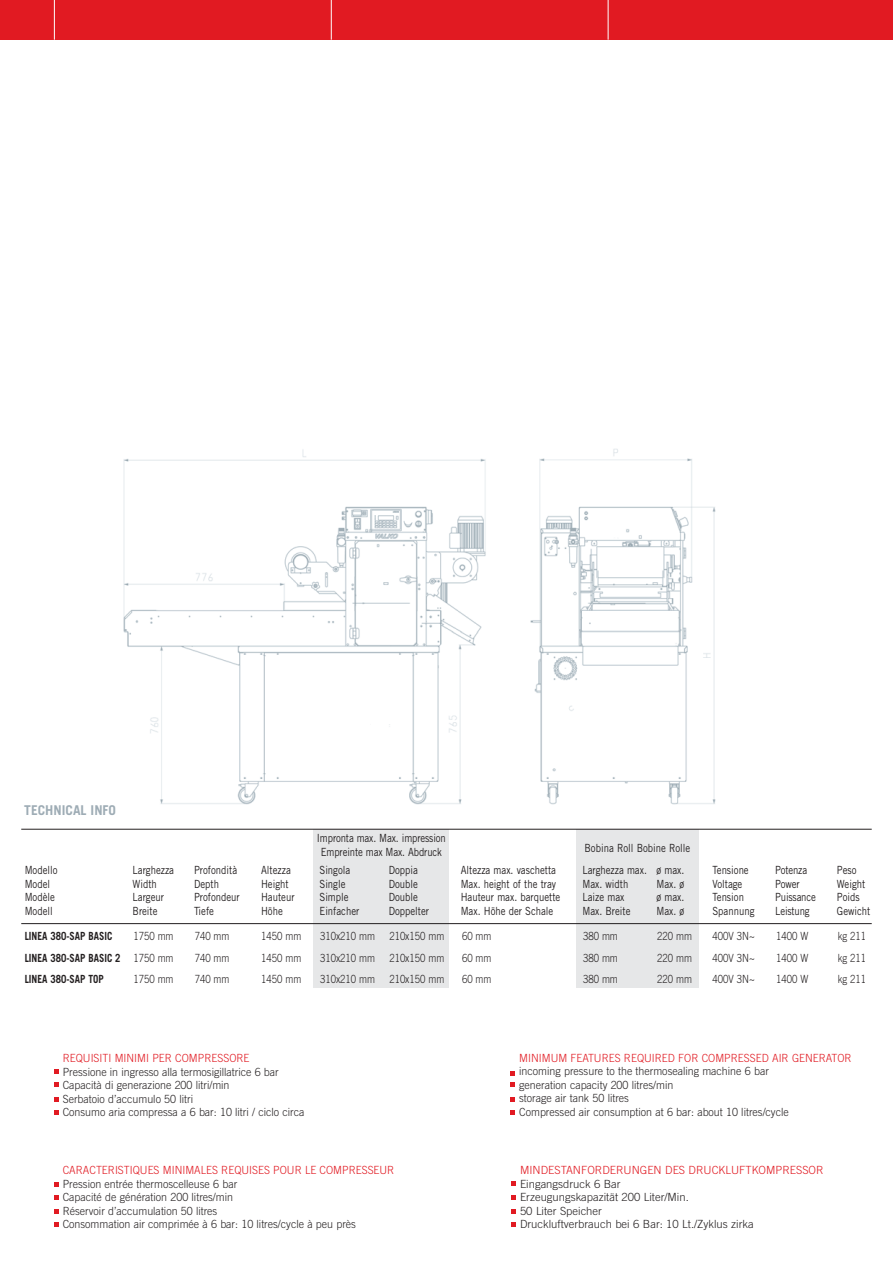
<style>
.page{position:relative;width:893px;height:1263px;background:#fff}
.page>*{position:absolute;margin:0;border:0;box-sizing:border-box;transform-origin:0 0}
.t1{font:700 13.5px "Trade Gothic LT Std";color:#9eacb5}
.t2{font:300 11.25px/13.5px "Trade Gothic LT Std";color:#231f20;scale:.95 1}
.t3{font:11.25px/13.5px "Trade Gothic LT Std";color:#231f20;scale:.85 1}
.t4{font:300 11.25px "Trade Gothic LT Std";color:#231f20;scale:.85 1}
.t5{font:300 11.25px "Trade Gothic LT Std";color:#e11a22;scale:.95 1}
.t6{font:300 11.25px/13.5px "Trade Gothic LT Std";color:#231f20}
.t7{font:700 11.25px "Trade Gothic LT Std";color:#231f20;scale:.85 1}
.t8{font:300 11.25px "Trade Gothic LT Std";color:#e11a22}
.t9{font:11.25px/13.5px "Trade Gothic LT Std";letter-spacing:-.02em;color:#231f20;scale:.85 1}
.s1{font-weight:300}
</style>
<div class="page">
<div style="left:0;top:0;width:893px;height:39px;background:#e11a22"></div>
<hr style="left:54px;top:0;width:1px;height:40px;background:#fff">
<hr style="left:331px;top:0;width:1px;height:40px;background:#fff">
<hr style="left:608px;top:0;width:1px;height:40px;background:#fff">
<img style="left:123px;top:449px;width:593px;height:356px">
<div style="left:576px;top:829px;width:123px;height:159px;background:#e6e7e8"></div>
<div style="left:314px;top:829px;width:135px;height:159px;background:#e6e7e8"></div>
<hr style="left:21px;top:829px;width:851px;height:1px;background:#231f20">
<hr style="left:21px;top:923px;width:851px;height:1px;background:#231f20">
<svg style="left:54px;top:1069px;width:4px;height:5px"></svg>
<svg style="left:54px;top:1083px;width:4px;height:4px"></svg>
<svg style="left:54px;top:1097px;width:4px;height:4px"></svg>
<svg style="left:54px;top:1110px;width:4px;height:4px"></svg>
<svg style="left:510px;top:1110px;width:5px;height:4px"></svg>
<svg style="left:510px;top:1071px;width:5px;height:4px"></svg>
<svg style="left:510px;top:1082px;width:5px;height:5px"></svg>
<svg style="left:510px;top:1097px;width:5px;height:4px"></svg>
<svg style="left:54px;top:1223px;width:4px;height:4px"></svg>
<svg style="left:54px;top:1182px;width:4px;height:4px"></svg>
<svg style="left:511px;top:1181px;width:5px;height:5px"></svg>
<svg style="left:54px;top:1195px;width:4px;height:4px"></svg>
<svg style="left:54px;top:1209px;width:4px;height:5px"></svg>
<svg style="left:511px;top:1223px;width:5px;height:4px"></svg>
<svg style="left:511px;top:1195px;width:5px;height:4px"></svg>
<svg style="left:511px;top:1209px;width:5px;height:5px"></svg>
<p class="t1" style="left:24px;top:802px;width:93px">TECHNICAL INFO</p>
<p class="t3" style="left:317px;top:833px;width:153px;text-align:center">Impronta max. Max. impression<br>Empreinte max Max. Abdruck</p>
<p class="t3" style="left:585px;top:842px;width:126px">Bobina Roll Bobine Rolle</p>
<p class="t3" style="left:25px;top:864px;width:40px">Modello<br>Model<br>Modèle<br>Modell</p>
<p class="t3" style="left:133px;top:864px;width:50px">Larghezza<br>Width<br>Largeur<br>Breite</p>
<p class="t3" style="left:261px;top:864px;width:41px">Altezza<br>Height<br>Hauteur<br>Höhe</p>
<p class="t3" style="left:319px;top:864px;width:48px">Singola<br>Single<br>Simple<br>Einfacher</p>
<p class="t3" style="left:461px;top:864px;width:119px">Altezza max. vaschetta<br>Max. height of the tray<br>Hauteur max. barquette<br>Max. Höhe der Schale</p>
<p class="t3" style="left:712px;top:864px;width:51px">Tensione<br>Voltage<br>Tension<br>Spannung</p>
<p class="t3" style="left:837px;top:864px;width:41px">Peso<br>Weight<br>Poids<br>Gewicht</p>
<p class="t3" style="left:194px;top:864px;width:55px">Profondità<br>Depth<br>Profondeur<br>Tiefe</p>
<p class="t3" style="left:582px;top:864px;width:77px">Larghezza max.<br>Max. width<br>Laize max<br>Max. Breite</p>
<p class="t3" style="left:389px;top:864px;width:49px">Doppia<br>Double<br>Double<br>Doppelter</p>
<p class="t9" style="left:775px;top:864px;width:49px">Potenza<br>Power<br>Puissance<br>Leistung</p>
<p class="t3" style="left:656px;top:864px;width:34px;text-align:justify">ø max.<br>Max. ø ø max.<br>Max. ø</p>
<p class="t7" style="left:25px;top:930px;width:105px">LINEA 380-SAP BASIC</p>
<p class="t4" style="left:133px;top:932px;width:49px">1750 mm</p>
<p class="t4" style="left:195px;top:932px;width:42px">740 mm</p>
<p class="t4" style="left:261px;top:932px;width:49px">1450 mm</p>
<p class="t4" style="left:320px;top:932px;width:66px">310x210 mm</p>
<p class="t4" style="left:389px;top:932px;width:66px">210x150 mm</p>
<p class="t4" style="left:462px;top:932px;width:36px">60 mm</p>
<p class="t4" style="left:583px;top:932px;width:42px">380 mm</p>
<p class="t4" style="left:657px;top:932px;width:42px">220 mm</p>
<p class="t4" style="left:713px;top:932px;width:51px">400V 3N~</p>
<p class="t4" style="left:776px;top:932px;width:39px">1400 W</p>
<p class="t4" style="left:838px;top:932px;width:35px">kg 211</p>
<p class="t7" style="left:25px;top:951px;width:177px">LINEA 380-SAP BASIC 2 <span class="s1">1750 mm</span></p>
<p class="t4" style="left:195px;top:953px;width:42px">740 mm</p>
<p class="t4" style="left:261px;top:953px;width:49px">1450 mm</p>
<p class="t4" style="left:320px;top:953px;width:66px">310x210 mm</p>
<p class="t4" style="left:389px;top:953px;width:66px">210x150 mm</p>
<p class="t4" style="left:462px;top:953px;width:36px">60 mm</p>
<p class="t4" style="left:583px;top:953px;width:42px">380 mm</p>
<p class="t4" style="left:657px;top:953px;width:42px">220 mm</p>
<p class="t4" style="left:713px;top:953px;width:51px">400V 3N~</p>
<p class="t4" style="left:776px;top:953px;width:39px">1400 W</p>
<p class="t4" style="left:838px;top:953px;width:35px">kg 211</p>
<p class="t7" style="left:25px;top:972px;width:95px">LINEA 380-SAP TOP</p>
<p class="t4" style="left:133px;top:975px;width:49px">1750 mm</p>
<p class="t4" style="left:195px;top:975px;width:42px">740 mm</p>
<p class="t4" style="left:261px;top:975px;width:49px">1450 mm</p>
<p class="t4" style="left:320px;top:975px;width:66px">310x210 mm</p>
<p class="t4" style="left:389px;top:975px;width:66px">210x150 mm</p>
<p class="t4" style="left:462px;top:975px;width:36px">60 mm</p>
<p class="t4" style="left:583px;top:975px;width:42px">380 mm</p>
<p class="t4" style="left:657px;top:975px;width:42px">220 mm</p>
<p class="t4" style="left:713px;top:975px;width:51px">400V 3N~</p>
<p class="t4" style="left:776px;top:975px;width:39px">1400 W</p>
<p class="t4" style="left:838px;top:975px;width:35px">kg 211</p>
<p class="t5" style="left:63px;top:1054px;width:198px">REQUISITI MINIMI PER COMPRESSORE</p>
<p class="t2" style="left:63px;top:1066px;width:256px">Pressione in ingresso alla termosigillatrice 6 bar Capacità di generazione 200 litri/min<br>Serbatoio d’accumulo 50 litri<br>Consumo aria compressa a 6 bar: 10 litri / ciclo circa</p>
<p class="t5" style="left:63px;top:1166px;width:351px">CARACTERISTIQUES MINIMALES REQUISES POUR LE COMPRESSEUR</p>
<p class="t2" style="left:63px;top:1178px;width:310px">Pression entrée thermoscelleuse 6 bar<br>Capacité de génération 200 litres/min<br>Réservoir d’accumulation 50 litres<br>Consommation air comprimée à 6 bar: 10 litres/cycle à peu près</p>
<p class="t5" style="left:519px;top:1054px;width:351px">MINIMUM FEATURES REQUIRED FOR COMPRESSED AIR GENERATOR</p>
<p class="t2" style="left:519px;top:1065px;width:285px">incoming pressure to the thermosealing machine 6 bar generation capacity 200 litres/min<br>storage air tank 50 litres<br>Compressed air consumption at 6 bar: about 10 litres/cycle</p>
<p class="t8" style="left:520px;top:1166px;width:305px">MINDESTANFORDERUNGEN DES DRUCKLUFTKOMPRESSOR</p>
<p class="t6" style="left:520px;top:1178px;width:235px">Eingangsdruck 6 Bar<br>Erzeugungskapazität 200 Liter/Min.<br>50 Liter Speicher<br>Druckluftverbrauch bei 6 Bar: 10 Lt./Zyklus zirka</p>
</div>
